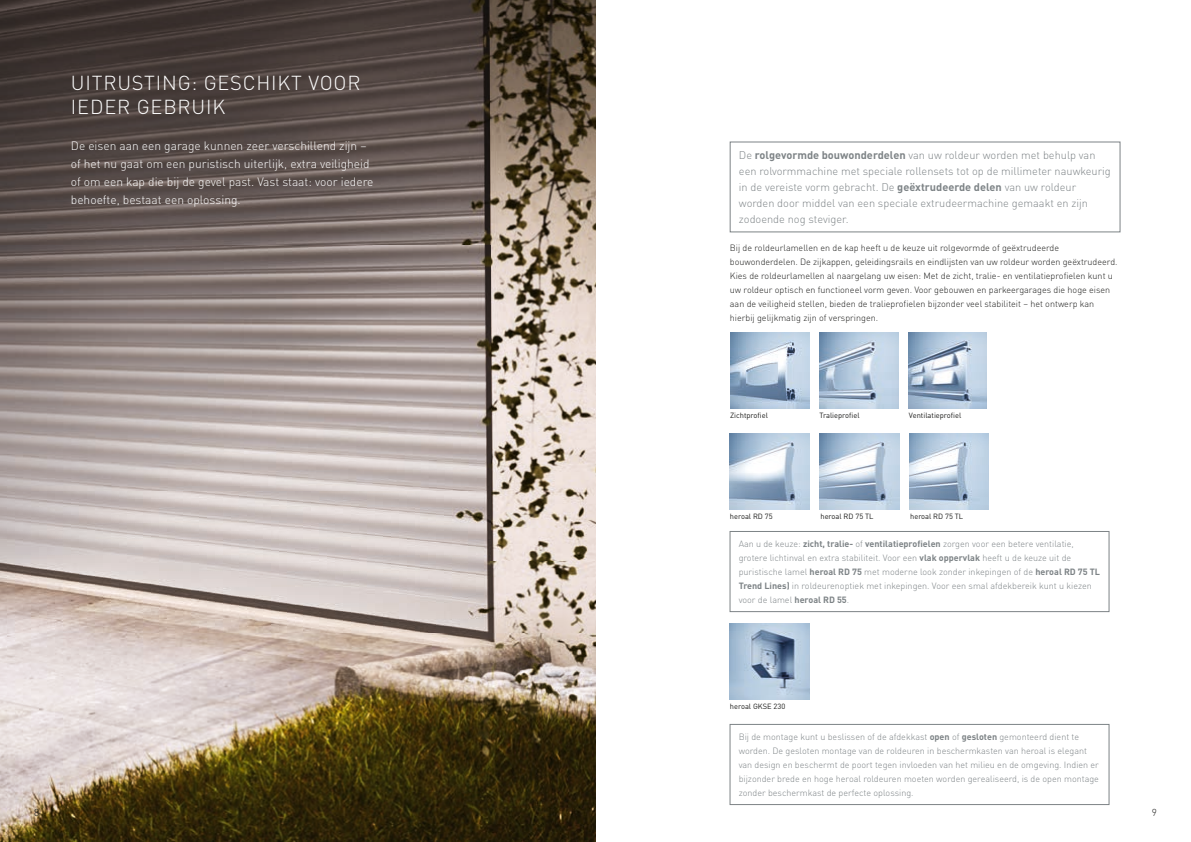
<style>
.page{position:relative;width:1191px;height:842px;background:#fff}
.page>*{position:absolute;margin:0;border:0;box-sizing:border-box;transform-origin:0 0}
.t1{font:300 20px/24px "DIN Pro";letter-spacing:.04em;color:#fff}
.t2{font:300 12px/18px "DIN Pro";color:#fff}
.t3{font:300 11px/16px "DIN Pro";color:#7d8386}
.t4{font:300 10px "DIN Pro";color:#1d1d1b}
.t5{font:300 9px/14px "DIN Pro";color:#7d8386}
.t6{font:300 9px/14px "DIN Pro";color:#1d1d1b}
.t7{font:7.5px "DIN Pro";color:#1d1d1b}
.s1{font-weight:700}
</style>
<div class="page">
<img style="left:0;top:0;width:595px;height:842px">
<img style="left:730px;top:332px;width:79px;height:76px">
<img style="left:908px;top:332px;width:78px;height:76px">
<img style="left:730px;top:434px;width:79px;height:76px">
<img style="left:820px;top:332px;width:78px;height:76px">
<img style="left:820px;top:434px;width:79px;height:76px">
<img style="left:909px;top:434px;width:79px;height:76px">
<div style="left:730px;top:531px;width:379px;height:81px;border:1px solid #7d8386"></div>
<div style="left:730px;top:142px;width:390px;height:90px;border:1px solid #7d8386"></div>
<img style="left:730px;top:623px;width:79px;height:76px">
<div style="left:730px;top:724px;width:379px;height:81px;border:1px solid #7d8386"></div>
<h1 class="t1" style="left:71px;top:69px;width:291px">UITRUSTING: GESCHIKT VOOR<br>IEDER GEBRUIK</h1>
<h2 class="t2" style="left:71px;top:135px;width:304px">De eisen aan een garage kunnen zeer verschillend zijn – of het nu gaat om een puristisch uiterlijk, extra veiligheid of om een kap die bij de gevel past. Vast staat: voor iedere behoefte, bestaat een oplossing.</h2>
<p class="t3" style="left:739px;top:146px;width:373px">De <span class="s1">rolgevormde bouwonderdelen</span> van uw roldeur worden met behulp van een rolvormmachine met speciale rollensets tot op de millimeter nauwkeurig in de vereiste vorm gebracht. De <span class="s1">geëxtrudeerde delen</span> van uw roldeur worden door middel van een speciale extrudeermachine gemaakt en zijn zodoende nog steviger.</p>
<p class="t6" style="left:730px;top:240px;width:389px">Bij de roldeurlamellen en de kap heeft u de keuze uit rolgevormde of geëxtrudeerde bouwonderdelen. De zijkappen, geleidingsrails en eindlijsten van uw roldeur worden geëxtrudeerd.<br>Kies de roldeurlamellen al naargelang uw eisen: Met de zicht, tralie- en ventilatieprofielen kunt u uw roldeur optisch en functioneel vorm geven. Voor gebouwen en parkeergarages die hoge eisen aan de veiligheid stellen, bieden de tralieprofielen bijzonder veel stabiliteit – het ontwerp kan hierbij gelijkmatig zijn of verspringen.</p>
<p class="t7" style="left:730px;top:409px;width:39px">Zichtprofiel</p>
<p class="t7" style="left:819px;top:409px;width:42px">Tralieprofiel</p>
<p class="t7" style="left:909px;top:409px;width:54px">Ventilatieprofiel</p>
<p class="t7" style="left:730px;top:511px;width:44px">heroal RD 75</p>
<p class="t7" style="left:820px;top:511px;width:55px">heroal RD 75 TL</p>
<p class="t7" style="left:910px;top:511px;width:55px">heroal RD 75 TL</p>
<p class="t5" style="left:738px;top:536px;width:363px">Aan u de keuze: <span class="s1">zicht, tralie-</span> of <span class="s1">ventilatieprofielen</span> zorgen voor een betere ventilatie, grotere lichtinval en extra stabiliteit. Voor een <span class="s1">vlak oppervlak</span> heeft u de keuze uit de puristische lamel <span class="s1">heroal RD 75</span> met moderne look zonder inkepingen of de <span class="s1">heroal RD 75 TL Trend Lines)</span> in roldeurenoptiek met inkepingen. Voor een smal afdekbereik kunt u kiezen voor de lamel <span class="s1">heroal RD 55</span>.</p>
<p class="t7" style="left:730px;top:700px;width:57px">heroal GKSE 230</p>
<p class="t5" style="left:738px;top:729px;width:362px">Bij de montage kunt u beslissen of de afdekkast <span class="s1">open</span> of <span class="s1">gesloten</span> gemonteerd dient te worden. De gesloten montage van de roldeuren in beschermkasten van heroal is elegant van design en beschermt de poort tegen invloeden van het milieu en de omgeving. Indien er bijzonder brede en hoge heroal roldeuren moeten worden gerealiseerd, is de open montage zonder beschermkast de perfecte oplossing.</p>
<p class="t4" style="left:34px;top:804px;width:7px">8</p>
<p class="t4" style="left:1151px;top:804px;width:7px">9</p>
</div>
